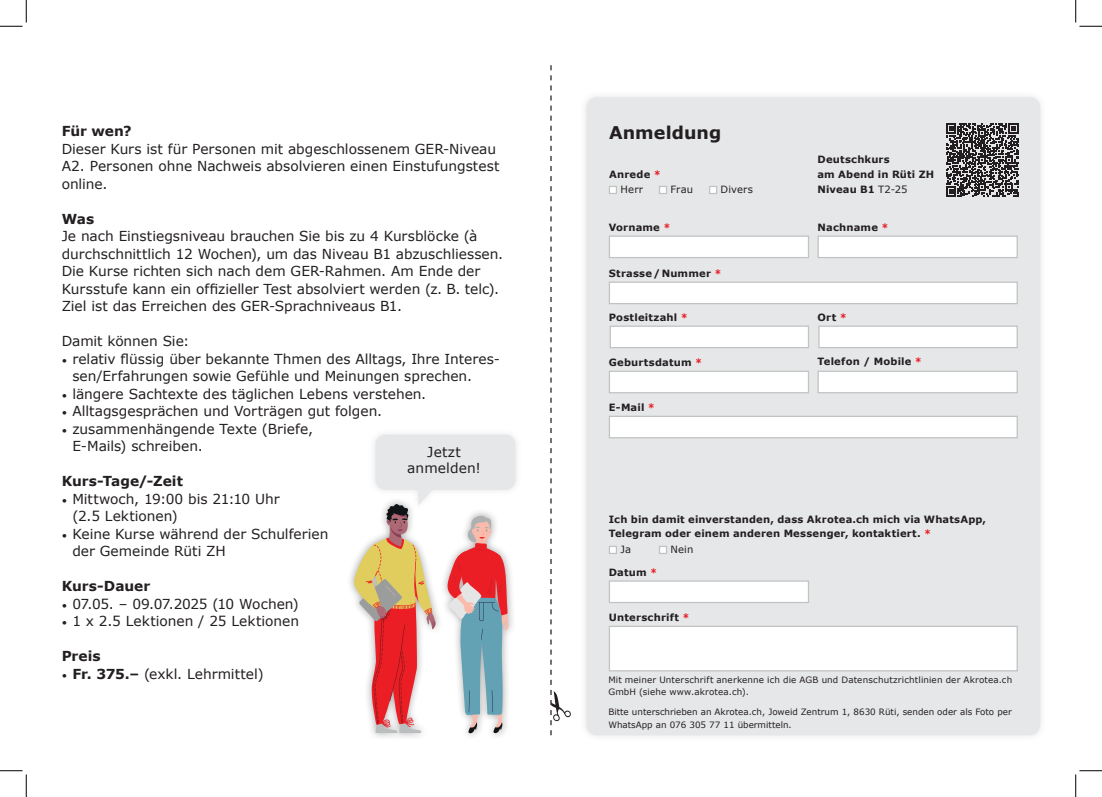
<style>
.page{position:relative;width:1102px;height:797px;background:#fff}
.page>*{position:absolute;margin:0;border:0;box-sizing:border-box;transform-origin:0 0}
.t1{font:700 17.5px "Verdana";letter-spacing:.005em;color:#231f20}
.Text{font:13.75px/17.5px "Verdana";color:#231f20}
.Text-2{font:700 13.75px "Verdana";color:#231f20}
.Text-3{font:13.75px "Verdana";letter-spacing:-.02em;color:#231f20}
.Titel_Talon{font:700 10px/13.8px "Verdana";letter-spacing:.02em;color:#231f20}
.Text_Talon{font:10px "Verdana";letter-spacing:.015em;color:#231f20}
.Text_Talon-2{font:700 10px "Verdana";letter-spacing:.01em;color:#231f20}
.Anmerkungen___Fussnoten{font:8.75px/12.5px "Verdana";color:#231f20}
.Anmerkungen___Fussnoten-2{font:8.75px/12.5px "Verdana";letter-spacing:.02em;color:#231f20}
.s1{font-size:10px}
.s2{font-weight:700}
.s3{color:#e91d25}
.s4{font-weight:400}
</style>
<div class="page">
<div style="left:580px;top:91px;width:466px;height:650px;background:#f9f9f9"></div>
<div style="left:586px;top:97px;width:454px;height:638px;background:#e6e7e9;border-radius:11px"></div>
<div style="left:439px;top:508px;width:77px;height:232px;background:#231f20;opacity:.4"></div>
<div style="left:346px;top:496px;width:97px;height:245px;background:#231f20;opacity:.4"></div>
<div style="left:658px;top:186px;width:9px;height:8px;background:#fff;border:1px solid #c1c2c2"></div>
<div style="left:709px;top:186px;width:8px;height:8px;background:#fff;border:1px solid #c1c2c2"></div>
<div style="left:608px;top:235px;width:201px;height:23px;background:#fff;border:1px solid #c1c2c2"></div>
<div style="left:817px;top:235px;width:200px;height:23px;background:#fff;border:1px solid #c1c2c2"></div>
<div style="left:608px;top:281px;width:409px;height:23px;background:#fff;border:1px solid #c1c2c2"></div>
<div style="left:609px;top:325px;width:200px;height:23px;background:#fff;border:1px solid #c1c2c2"></div>
<div style="left:818px;top:325px;width:199px;height:23px;background:#fff;border:1px solid #c1c2c2"></div>
<div style="left:608px;top:370px;width:201px;height:23px;background:#fff;border:1px solid #c1c2c2"></div>
<div style="left:817px;top:370px;width:200px;height:23px;background:#fff;border:1px solid #c1c2c2"></div>
<div style="left:608px;top:415px;width:409px;height:23px;background:#fff;border:1px solid #c1c2c2"></div>
<div style="left:608px;top:580px;width:201px;height:23px;background:#fff;border:1px solid #c1c2c2"></div>
<div style="left:608px;top:625px;width:409px;height:46px;background:#fff;border:1px solid #c1c2c2"></div>
<div style="left:608px;top:546px;width:9px;height:8px;background:#fff;border:1px solid #c1c2c2"></div>
<div style="left:658px;top:546px;width:9px;height:8px;background:#fff;border:1px solid #c1c2c2"></div>
<div style="left:608px;top:186px;width:9px;height:8px;background:#fff;border:1px solid #c1c2c2"></div>
<svg style="left:550px;top:65px;width:21px;height:670px"></svg>
<div style="left:369px;top:428px;width:152px;height:83px;background:#fbfbfb"></div>
<svg style="left:354px;top:434px;width:161px;height:299px"></svg>
<svg style="left:946px;top:123px;width:72px;height:73px"></svg>
<svg style="left:0;top:0;width:27px;height:27px"></svg>
<svg style="left:0;top:770px;width:27px;height:27px"></svg>
<svg style="left:1075px;top:0;width:26px;height:27px"></svg>
<svg style="left:1075px;top:770px;width:26px;height:27px"></svg>
<p class="Text-2" style="left:62px;top:122px;width:72px">Für wen?</p>
<p class="Text" style="left:62px;top:140px;width:439px">Dieser Kurs ist für Personen mit abgeschlossenem GER-Niveau<br>A2. Personen ohne Nachweis absolvieren einen Einstufungstest online.</p>
<p class="Text-2" style="left:62px;top:210px;width:34px">Was</p>
<p class="Text" style="left:62px;top:227px;width:443px">Je nach Einstiegsniveau brauchen Sie bis zu 4 Kursblöcke (à durchschnittlich 12 Wochen), um das Niveau B1 abzuschliessen.<br>Die Kurse richten sich nach dem GER-Rahmen. Am Ende der Kursstufe kann ein offizieller Test absolviert werden (z. B. telc).<br>Ziel ist das Erreichen des GER-Sprachniveaus B1.</p>
<p class="Text" style="left:62px;top:332px;width:129px">Damit können Sie:</p>
<p class="Text" style="left:72px;top:350px;width:429px;text-indent:-11px"><span class="s1">•</span> relativ flüssig über bekannte Thmen des Alltags, Ihre Interes&shy;sen/Erfahrungen sowie Gefühle und Meinungen sprechen.</p>
<p class="Text" style="left:62px;top:385px;width:366px"><span class="s1">•</span> längere Sachtexte des täglichen Lebens verstehen.</p>
<p class="Text" style="left:62px;top:402px;width:322px"><span class="s1">•</span> Alltagsgesprächen und Vorträgen gut folgen.</p>
<p class="Text" style="left:72px;top:420px;width:242px;text-indent:-11px"><span class="s1">•</span> zusammenhängende Texte (Briefe,<br>E-Mails) schreiben.</p>
<p class="Text-2" style="left:62px;top:472px;width:123px">Kurs-Tage/-Zeit</p>
<p class="Text" style="left:72px;top:490px;width:209px;text-indent:-11px"><span class="s1">•</span> Mittwoch, 19:00 bis 21:10 Uhr (2.5 Lektionen)</p>
<p class="Text" style="left:72px;top:525px;width:258px;text-indent:-11px"><span class="s1">•</span> Keine Kurse während der Schulferien der Gemeinde Rüti ZH</p>
<p class="Text-2" style="left:62px;top:577px;width:90px">Kurs-Dauer</p>
<p class="Text-3" style="left:62px;top:595px;width:238px"><span class="s1">•</span> 07.05. – 09.07.2025 (10 Wochen)</p>
<p class="Text" style="left:62px;top:612px;width:239px"><span class="s1">•</span> 1 x 2.5 Lektionen / 25 Lektionen</p>
<p class="Text-2" style="left:62px;top:647px;width:41px">Preis</p>
<p class="Text" style="left:62px;top:665px;width:204px"><span class="s1">•</span> <span class="s2">Fr. 375.–</span> (exkl. Lehrmittel)</p>
<p class="Text" style="left:427px;top:443px;width:35px">Jetzt</p>
<p class="Text" style="left:407px;top:459px;width:75px">anmelden!</p>
<p class="t1" style="left:609px;top:121px;width:114px">Anmeldung</p>
<p class="Titel_Talon" style="left:609px;top:168px;width:53px">Anrede <span class="s3">*</span></p>
<p class="Text_Talon" style="left:620px;top:183px;width:24px">Herr</p>
<p class="Text_Talon" style="left:670px;top:183px;width:24px">Frau</p>
<p class="Text_Talon" style="left:720px;top:183px;width:34px">Divers</p>
<p class="Titel_Talon" style="left:608px;top:220px;width:63px">Vorname <span class="s3">*</span></p>
<p class="Titel_Talon" style="left:817px;top:220px;width:73px">Nachname <span class="s3">*</span></p>
<p class="Titel_Talon" style="left:817px;top:153px;width:74px">Deutschkurs</p>
<p class="Titel_Talon" style="left:817px;top:168px;width:118px">am Abend in Rüti ZH</p>
<p class="Text_Talon-2" style="left:817px;top:183px;width:91px">Niveau B1 <span class="s4">T2-25</span></p>
<p class="Titel_Talon" style="left:608px;top:266px;width:114px">Strasse/Nummer <span class="s3">*</span></p>
<p class="Titel_Talon" style="left:608px;top:310px;width:80px">Postleitzahl <span class="s3">*</span></p>
<p class="Titel_Talon" style="left:608px;top:355px;width:95px">Geburtsdatum <span class="s3">*</span></p>
<p class="Titel_Talon" style="left:608px;top:400px;width:48px">E-Mail <span class="s3">*</span></p>
<p class="Titel_Talon" style="left:817px;top:310px;width:31px">Ort <span class="s3">*</span></p>
<p class="Titel_Talon" style="left:817px;top:355px;width:106px">Telefon / Mobile <span class="s3">*</span></p>
<p class="Titel_Talon" style="left:608px;top:513px;width:379px">Ich bin damit einverstanden, dass Akrotea.ch mich via WhatsApp,<br>Telegram oder einem anderen Messenger, kontaktiert. <span class="s3">*</span></p>
<p class="Text_Talon" style="left:620px;top:543px;width:12px">Ja</p>
<p class="Text_Talon" style="left:670px;top:543px;width:24px">Nein</p>
<p class="Titel_Talon" style="left:608px;top:565px;width:50px">Datum <span class="s3">*</span></p>
<p class="Titel_Talon" style="left:608px;top:610px;width:82px">Unterschrift <span class="s3">*</span></p>
<p class="Anmerkungen___Fussnoten-2" style="left:608px;top:673px;width:405px">Mit meiner Unterschrift anerkenne ich die AGB und Datenschutzrichtlinien der Akrotea.ch<br>GmbH (siehe www.akrotea.ch).</p>
<p class="Anmerkungen___Fussnoten" style="left:608px;top:706px;width:405px">Bitte unterschrieben an Akrotea.ch, Joweid Zentrum 1, 8630 Rüti, senden oder als Foto per<br>WhatsApp an 076 305 77 11 übermitteln.</p>
</div>
